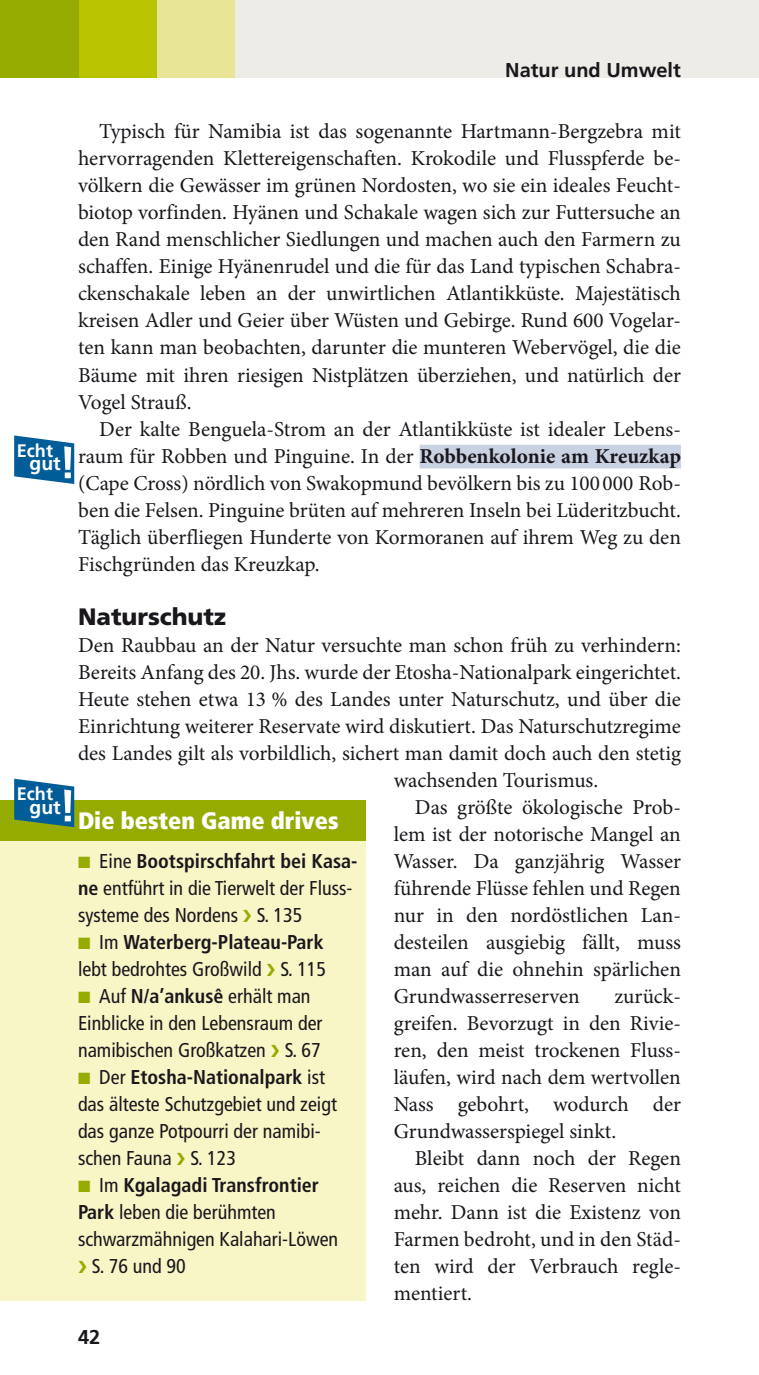
<style>
.page{position:relative;width:759px;height:1375px;background:#fff}
.page>*{position:absolute;margin:0;border:0;box-sizing:border-box;transform-origin:0 0}
.t1{font:900 condensed 23.75px "Frutiger LT Com";color:#fff}
.t2{font:900 23.75px "Frutiger LT Pro";color:#1a171c}
.t3{font:21.25px "Minion Pro";color:#1a171c}
.t4{font:condensed 20px/27px "Frutiger LT Pro";color:#1a171c}
.t5{font:700 20px "Frutiger LT Pro";color:#1a171c}
.t6{font:700 19.5px "Frutiger LT Pro";color:#fff}
.t7{font:700 18px "Frutiger LT Pro";color:#fff}
.s1{font-weight:700}
.s2{color:#96ab00}
</style>
<div class="page">
<div style="left:0;top:0;width:758px;height:78px;background:#edece7"></div>
<div style="left:0;top:0;width:234px;height:78px;background:#e8e596"></div>
<div style="left:0;top:0;width:156px;height:78px;background:#bac300"></div>
<div style="left:0;top:0;width:78px;height:78px;background:#96ab00"></div>
<hr style="left:758px;top:0;width:1px;height:1375px;background:#f8f5c7">
<hr style="left:758px;top:0;width:1px;height:78px;background:#edece7">
<div style="left:419px;top:445px;width:261px;height:23px;background:#c9d2e2"></div>
<div style="left:0;top:800px;width:365px;height:500px;background:#f8f5c7"></div>
<div style="left:0;top:800px;width:365px;height:41px;background:#96ab00"></div>
<svg style="left:14px;top:779px;width:60px;height:48px"></svg>
<svg style="left:14px;top:435px;width:60px;height:49px"></svg>
<p class="t5" style="left:505px;top:58px;width:177px">Natur und Umwelt</p>
<p class="t7" style="left:17px;top:440px;width:38px">Echt</p>
<p class="t6" style="left:30px;top:452px;width:33px">gut</p>
<p class="t7" style="left:17px;top:783px;width:38px">Echt</p>
<p class="t6" style="left:30px;top:795px;width:33px">gut</p>
<p class="t3" style="left:99px;top:117px;width:583px">Typisch für Namibia ist das sogenannte Hartmann-Bergzebra mit</p>
<p class="t3" style="left:78px;top:144px;width:604px">hervorragenden Klettereigenschaften. Krokodile und Flusspferde be-</p>
<p class="t3" style="left:78px;top:171px;width:604px">völkern die Gewässer im grünen Nordosten, wo sie ein ideales Feucht-</p>
<p class="t3" style="left:78px;top:198px;width:604px">biotop vorfinden. Hyänen und Schakale wagen sich zur Futtersuche an</p>
<p class="t3" style="left:78px;top:225px;width:604px">den Rand menschlicher Siedlungen und machen auch den Farmern zu</p>
<p class="t3" style="left:78px;top:252px;width:604px">schaffen. Einige Hyänenrudel und die für das Land typischen Schabra-</p>
<p class="t3" style="left:78px;top:279px;width:604px">ckenschakale leben an der unwirtlichen Atlantikküste. Majestätisch</p>
<p class="t3" style="left:78px;top:306px;width:604px">kreisen Adler und Geier über Wüsten und Gebirge. Rund 600 Vogelar-</p>
<p class="t3" style="left:78px;top:333px;width:604px">ten kann man beobachten, darunter die munteren Webervögel, die die</p>
<p class="t3" style="left:78px;top:360px;width:604px">Bäume mit ihren riesigen Nistplätzen überziehen, und natürlich der</p>
<p class="t3" style="left:78px;top:387px;width:115px">Vogel Strauß.</p>
<p class="t3" style="left:99px;top:415px;width:583px">Der kalte Benguela-Strom an der Atlantikküste ist idealer Lebens-</p>
<p class="t3" style="left:78px;top:442px;width:604px">raum für Robben und Pinguine. In der <span class="s1">Robbenkolonie am Kreuzkap</span></p>
<p class="t3" style="left:78px;top:469px;width:604px">(Cape Cross) nördlich von Swakopmund bevölkern bis zu 100 000 Rob-</p>
<p class="t3" style="left:78px;top:496px;width:604px">ben die Felsen. Pinguine brüten auf mehreren Inseln bei Lüderitzbucht.</p>
<p class="t3" style="left:78px;top:523px;width:604px">Täglich überfliegen Hunderte von Kormoranen auf ihrem Weg zu den</p>
<p class="t3" style="left:78px;top:550px;width:243px">Fischgründen das Kreuzkap.</p>
<p class="t2" style="left:78px;top:602px;width:149px">Naturschutz</p>
<p class="t3" style="left:78px;top:631px;width:604px">Den Raubbau an der Natur versuchte man schon früh zu verhindern:</p>
<p class="t3" style="left:78px;top:658px;width:604px">Bereits Anfang des 20. Jhs. wurde der Etosha-Nationalpark eingerichtet.</p>
<p class="t3" style="left:78px;top:685px;width:604px">Heute stehen etwa 13 % des Landes unter Naturschutz, und über die</p>
<p class="t3" style="left:78px;top:712px;width:604px">Einrichtung weiterer Reservate wird diskutiert. Das Naturschutzregime</p>
<p class="t3" style="left:78px;top:739px;width:604px">des Landes gilt als vorbildlich, sichert man damit doch auch den stetig</p>
<p class="t3" style="left:393px;top:766px;width:206px">wachsenden Tourismus.</p>
<p class="t3" style="left:415px;top:793px;width:267px">Das größte ökologische Prob-</p>
<p class="t3" style="left:393px;top:820px;width:288px">lem ist der notorische Mangel an</p>
<p class="t3" style="left:393px;top:847px;width:289px">Wasser. Da ganzjährig Wasser</p>
<p class="t3" style="left:393px;top:874px;width:289px">führende Flüsse fehlen und Regen</p>
<p class="t3" style="left:393px;top:901px;width:286px">nur in den nordöstlichen Lan-</p>
<p class="t3" style="left:393px;top:928px;width:289px">desteilen ausgiebig fällt, muss</p>
<p class="t3" style="left:393px;top:955px;width:289px">man auf die ohnehin spärlichen</p>
<p class="t3" style="left:393px;top:982px;width:188px">Grundwasserreserven</p>
<p class="t3" style="left:614px;top:982px;width:68px">zurück-</p>
<p class="t3" style="left:393px;top:1009px;width:289px">greifen. Bevorzugt in den Rivie-</p>
<p class="t3" style="left:393px;top:1036px;width:289px">ren, den meist trockenen Fluss-</p>
<p class="t3" style="left:393px;top:1063px;width:289px">läufen, wird nach dem wertvollen</p>
<p class="t3" style="left:393px;top:1090px;width:289px">Nass gebohrt, wodurch der</p>
<p class="t3" style="left:393px;top:1117px;width:224px">Grundwasserspiegel sinkt.</p>
<p class="t3" style="left:415px;top:1144px;width:267px">Bleibt dann noch der Regen</p>
<p class="t3" style="left:393px;top:1171px;width:289px">aus, reichen die Reserven nicht</p>
<p class="t3" style="left:393px;top:1198px;width:289px">mehr. Dann ist die Existenz von</p>
<p class="t3" style="left:393px;top:1225px;width:289px">Farmen bedroht, und in den Städ-</p>
<p class="t3" style="left:393px;top:1252px;width:286px">ten wird der Verbrauch regle-</p>
<p class="t3" style="left:393px;top:1279px;width:80px">mentiert.</p>
<p class="t1" style="left:78px;top:806px;width:262px">Die besten Game drives</p>
<p class="t4" style="left:78px;top:847px;width:281px"><span class="s2">■</span> Eine <span class="s1">Bootspirschfahrt bei Kasa&shy;ne</span> entführt in die Tierwelt der Fluss&shy;systeme des Nordens <span class="s2">❯</span> S. 135</p>
<p class="t4" style="left:78px;top:929px;width:249px"><span class="s2">■</span> Im <span class="s1">Waterberg-Plateau-Park </span>lebt bedrohtes Großwild <span class="s2">❯</span> S. 115</p>
<p class="t4" style="left:78px;top:983px;width:246px"><span class="s2">■</span> Auf <span class="s1">N/a’ankusê</span> erhält man<br>Einblicke in den Lebensraum der namibischen Großkatzen <span class="s2">❯</span> S. 67</p>
<p class="t4" style="left:78px;top:1064px;width:260px"><span class="s2">■</span> Der <span class="s1">Etosha-Nationalpark</span> ist das älteste Schutzgebiet und zeigt das ganze Potpourri der namibi&shy;schen Fauna <span class="s2">❯</span> S. 123</p>
<p class="t4" style="left:78px;top:1172px;width:262px"><span class="s2">■</span> Im <span class="s1">Kgalagadi Transfrontier<br>Park</span> leben die berühmten schwarzmähnigen Kalahari-Löwen <span class="s2">❯</span> S. 76 und 90</p>
<p class="t5" style="left:78px;top:1325px;width:24px">42</p>
</div>
